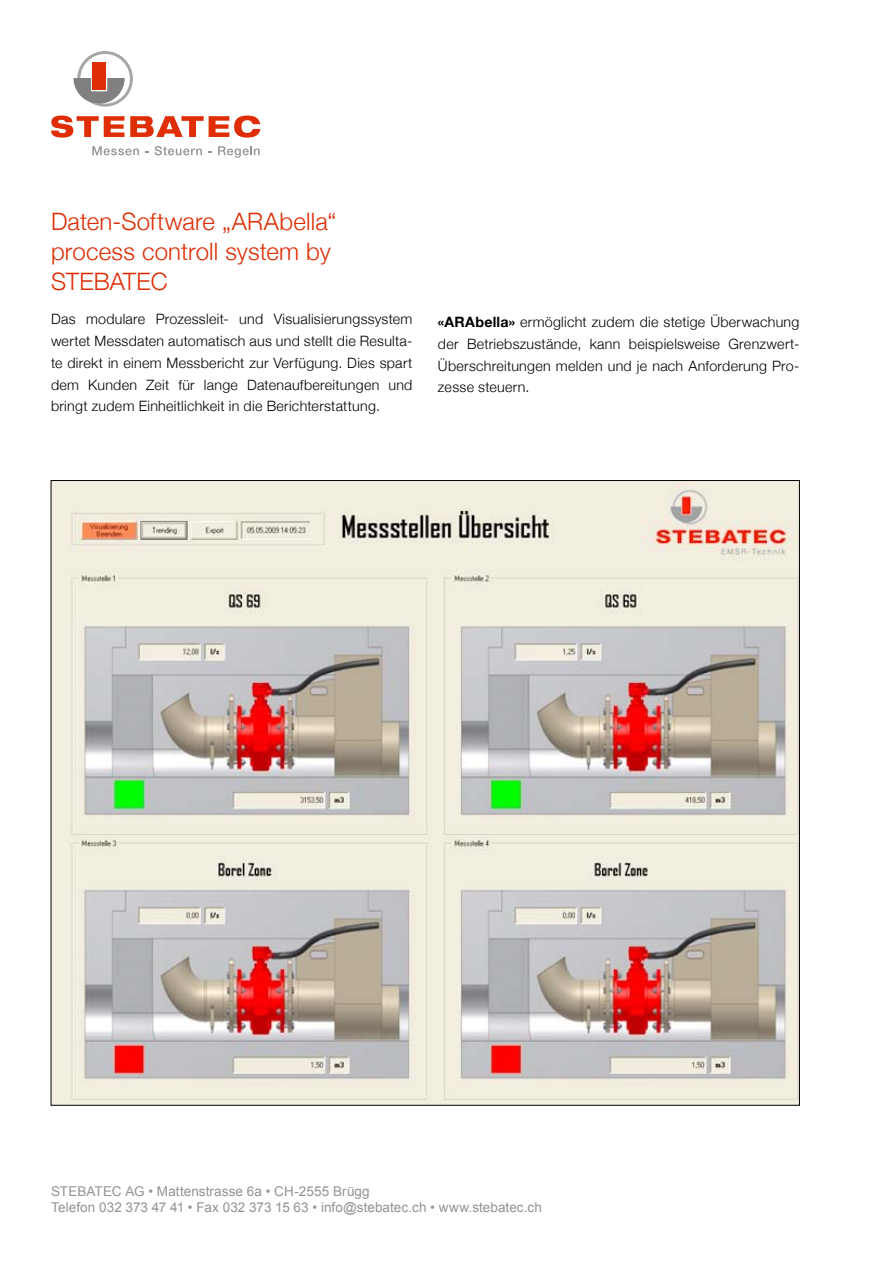
<style>
.page{position:relative;width:893px;height:1263px;background:#fff}
.page>*{position:absolute;margin:0;border:0;box-sizing:border-box;transform-origin:0 0}
.t1{font:300 24px/30px "Helvetica Neue";letter-spacing:.005em;color:#df2d05}
.t2{font:300 14.25px/21.8px "Helvetica Neue";letter-spacing:.02em;color:#000;text-align:justify}
.t3{font:13.5px/16.2px "Arial";letter-spacing:.005em;color:#919394}
.s1{font-weight:700}
</style>
<div class="page">
<svg style="left:51px;top:116px;width:209px;height:22px"></svg>
<svg style="left:92px;top:146px;width:47px;height:9px"></svg>
<svg style="left:155px;top:146px;width:47px;height:9px"></svg>
<svg style="left:218px;top:146px;width:42px;height:12px"></svg>
<svg style="left:73px;top:51px;width:60px;height:56px"></svg>
<div style="left:92px;top:62px;width:14px;height:28px;background:#df2d05"></div>
<img style="left:53px;top:482px;width:745px;height:622px">
<h1 class="t1" style="left:51px;top:205px;width:287px">Daten-Software „ARAbella“ process controll system by<br>STEBATEC</h1>
<p class="t2" style="left:51px;top:307px;width:363px">Das modulare Prozessleit- und Visualisierungssystem wertet Messdaten automatisch aus und stellt die Resulta&shy;te direkt in einem Messbericht zur Verfügung. Dies spart dem Kunden Zeit für lange Datenaufbereitungen und bringt zudem Einheitlichkeit in die Berichterstattung.</p>
<p class="t2" style="left:438px;top:310px;width:363px"><span class="s1">«ARAbella»</span> ermöglicht zudem die stetige Überwachung der Betriebszustände, kann beispielsweise Grenzwert-Überschreitungen melden und je nach Anforderung Pro&shy;zesse steuern.</p>
<p class="t3" style="left:51px;top:1183px;width:492px">STEBATEC AG • Mattenstrasse 6a • CH-2555 Brügg<br>Telefon 032 373 47 41 • Fax 032 373 15 63 • info@stebatec.ch • www.stebatec.ch</p>
</div>
